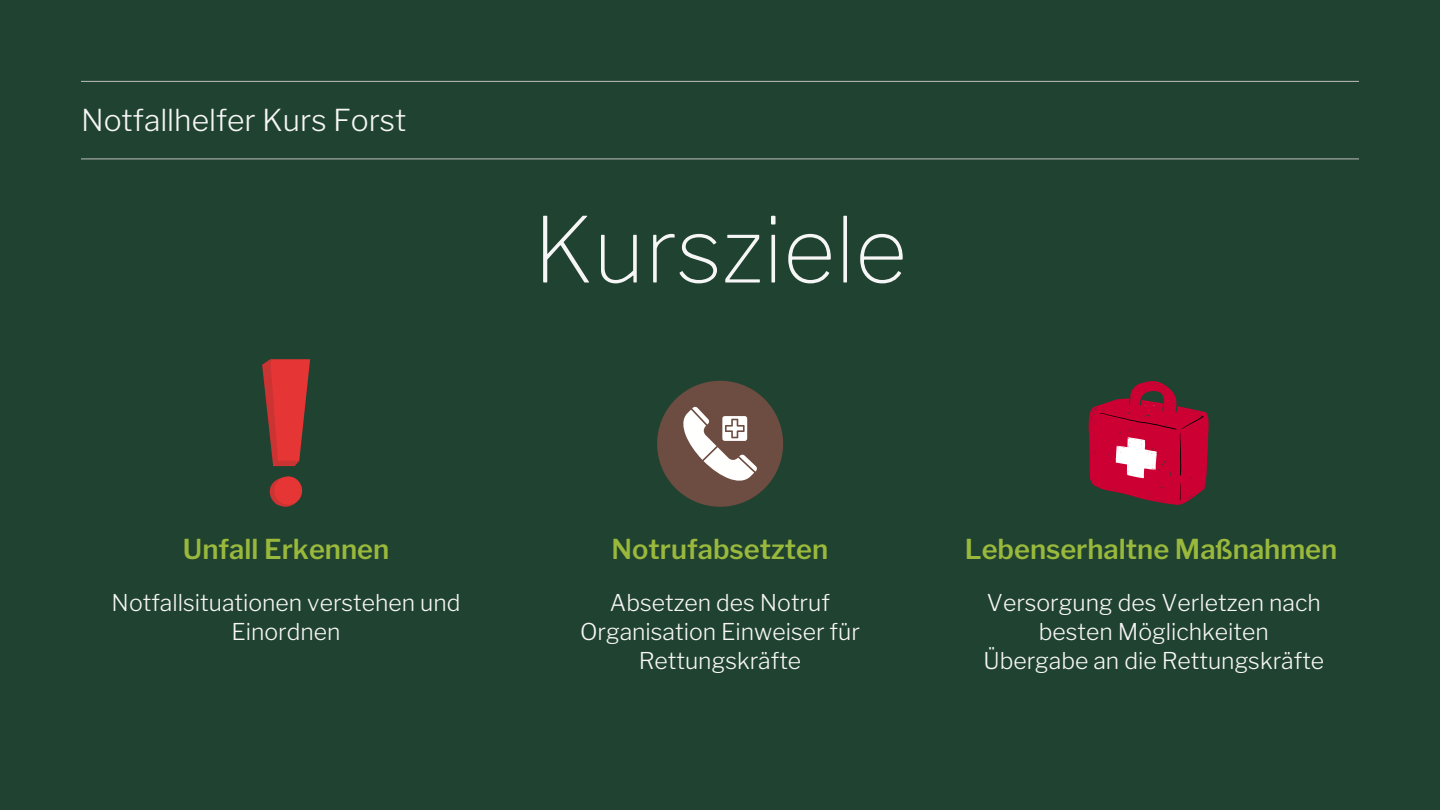
<style>
.page{position:relative;width:1440px;height:810px;background:#204230}
.page>*{position:absolute;margin:0;border:0;box-sizing:border-box;transform-origin:0 0}
.t1{font:100 90px "Libre Franklin";color:#f6f6f6}
.t2{font:300 30px "Libre Franklin";color:#f6f6f6}
.t3{font:600 27.2px "Libre Franklin";color:#99b83c}
.t4{font:300 23px/29.2px "Libre Franklin";color:#f6f6f6;text-align:center}
</style>
<div class="page">
<hr style="left:81px;top:81px;width:1278px;height:1px;background:#bfbfbf">
<hr style="left:81px;top:159px;width:1278px;height:1px;background:#bfbfbf">
<svg style="left:657px;top:381px;width:126px;height:126px"></svg>
<svg style="left:262px;top:359px;width:48px;height:107px"></svg>
<svg style="left:270px;top:477px;width:32px;height:30px"></svg>
<svg style="left:1088px;top:381px;width:121px;height:124px"></svg>
<h1 class="t2" style="left:81px;top:102px;width:327px">Notfallhelfer Kurs Forst</h1>
<h3 class="t1" style="left:533px;top:196px;width:376px">Kursziele</h3>
<h2 class="t3" style="left:183px;top:533px;width:208px">Unfall Erkennen</h2>
<p class="t4" style="left:112px;top:588px;width:350px">Notfallsituationen verstehen und<br>Einordnen</p>
<h2 class="t3" style="left:612px;top:533px;width:218px">Notrufabsetzten</h2>
<p class="t4" style="left:610px;top:588px;width:222px">Absetzen des Notruf</p>
<p class="t4" style="left:580px;top:617px;width:281px">Organisation Einweiser für<br>Rettungskräfte</p>
<p class="t3" style="left:965px;top:533px;width:374px">Lebenserhaltne Maßnahmen</p>
<p class="t4" style="left:987px;top:588px;width:335px">Versorgung des Verletzen nach besten Möglichkeiten</p>
<p class="t4" style="left:984px;top:646px;width:342px">Übergabe an die Rettungskräfte</p>
</div>
